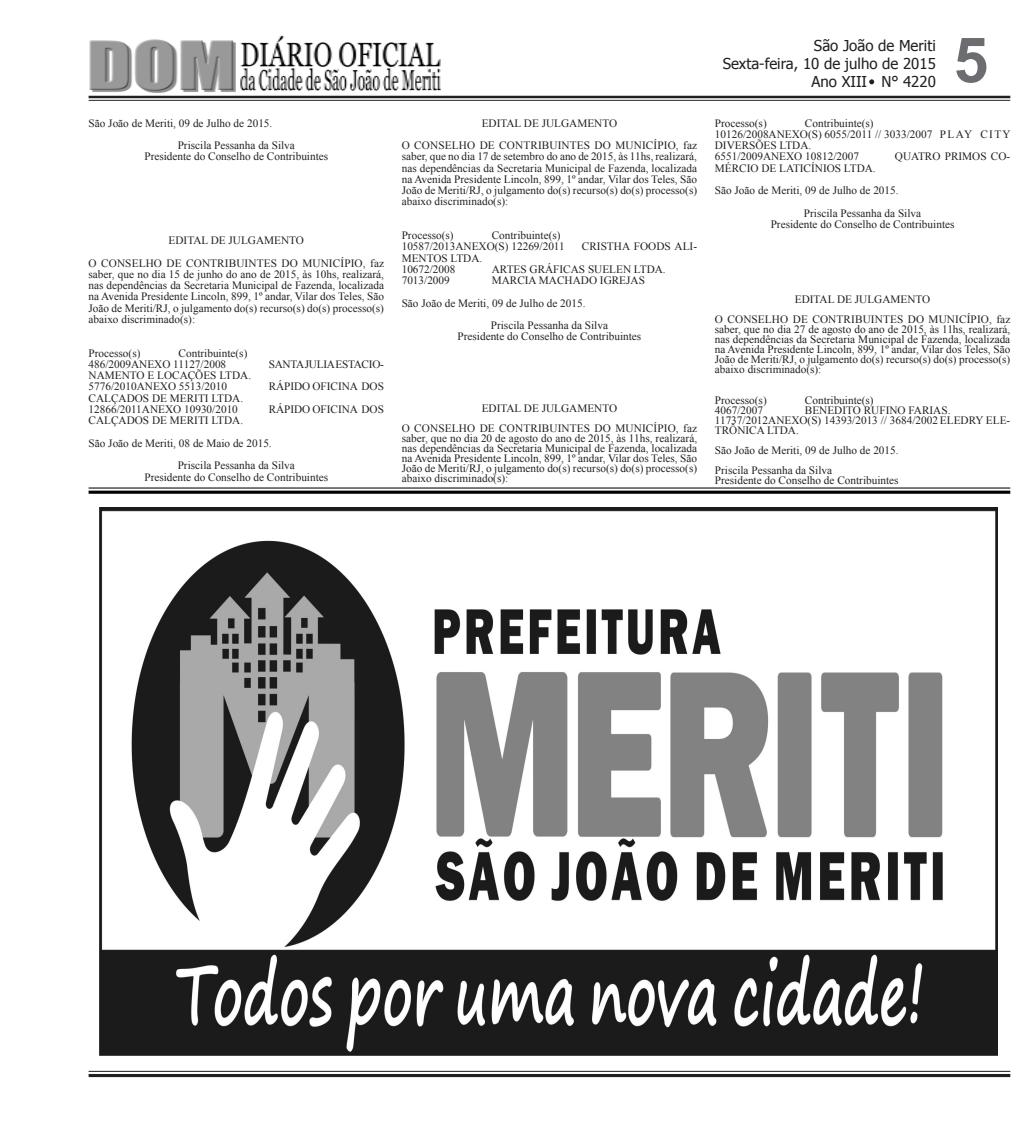
<style>
.page{position:relative;width:1028px;height:1124px;background:#fff}
.page>*{position:absolute;margin:0;border:0;box-sizing:border-box;transform-origin:0 0}
.t1{font:700 62.5px "Arial";color:#6c6d70}
.t2{font:15px/18px "Tahoma";color:#231f20;text-align:right}
.MiniPortaria{font:11.25px/11.2px "Times New Roman";color:#231f20;text-align:justify}
.MiniPortaria-2{font:11.25px "Times New Roman";letter-spacing:-.02em;color:#231f20}
</style>
<div class="page">
<hr style="left:89px;top:1070px;width:921px;height:1px;background:#231f20">
<hr style="left:89px;top:1073px;width:921px;height:3px;background:#231f20">
<svg style="left:869px;top:79px;width:5px;height:5px"></svg>
<hr style="left:89px;top:96px;width:921px;height:2px;background:#231f20">
<hr style="left:89px;top:100px;width:921px;height:1px;background:#231f20">
<img style="left:89px;top:39px;width:147px;height:53px">
<img style="left:240px;top:35px;width:201px;height:56px">
<hr style="left:89px;top:487px;width:921px;height:1px;background:#000">
<hr style="left:89px;top:490px;width:921px;height:3px;background:#000">
<img style="left:99px;top:507px;width:898px;height:548px">
<p class="MiniPortaria" style="left:89px;top:117px;width:185px">São João de Meriti, 09 de Julho de 2015.</p>
<p class="MiniPortaria" style="left:178px;top:139px;width:119px">Priscila Pessanha da Silva</p>
<p class="MiniPortaria" style="left:144px;top:151px;width:185px">Presidente do Conselho de Contribuintes</p>
<p class="MiniPortaria" style="left:169px;top:234px;width:137px">EDITAL DE JULGAMENTO</p>
<p class="MiniPortaria" style="left:89px;top:257px;width:297px">O CONSELHO DE CONTRIBUINTES DO MUNICÍPIO, faz saber, que no dia 15 de junho do ano de 2015, às 10hs, realizará, nas dependências da Secretaria Municipal de Fazenda, localizada na Avenida Presidente Lincoln, 899, 1º andar, Vilar dos Teles, São João de Meriti/RJ, o julgamento do(s) recurso(s) do(s) processo(s) abaixo discriminado(s):</p>
<p class="MiniPortaria" style="left:89px;top:347px;width:53px">Processo(s)</p>
<p class="MiniPortaria" style="left:179px;top:347px;width:70px">Contribuinte(s)</p>
<p class="MiniPortaria" style="left:89px;top:358px;width:139px">486/2009ANEXO 11127/2008</p>
<p class="MiniPortaria-2" style="left:269px;top:356px;width:117px">SANTA JULIA ESTACIO-</p>
<p class="MiniPortaria" style="left:89px;top:369px;width:164px">NAMENTO E LOCAÇÕES LTDA.</p>
<p class="MiniPortaria" style="left:89px;top:381px;width:140px">5776/2010ANEXO 5513/2010</p>
<p class="MiniPortaria" style="left:269px;top:381px;width:117px">RÁPIDO OFICINA DOS</p>
<p class="MiniPortaria" style="left:89px;top:392px;width:156px">CALÇADOS DE MERITI LTDA.</p>
<p class="MiniPortaria" style="left:89px;top:403px;width:151px">12866/2011ANEXO 10930/2010</p>
<p class="MiniPortaria" style="left:269px;top:403px;width:117px">RÁPIDO OFICINA DOS</p>
<p class="MiniPortaria" style="left:89px;top:414px;width:156px">CALÇADOS DE MERITI LTDA.</p>
<p class="MiniPortaria" style="left:89px;top:437px;width:185px">São João de Meriti, 08 de Maio de 2015.</p>
<p class="MiniPortaria" style="left:178px;top:459px;width:119px">Priscila Pessanha da Silva</p>
<p class="MiniPortaria" style="left:144px;top:471px;width:185px">Presidente do Conselho de Contribuintes</p>
<p class="MiniPortaria" style="left:482px;top:117px;width:137px">EDITAL DE JULGAMENTO</p>
<p class="MiniPortaria" style="left:402px;top:139px;width:297px">O CONSELHO DE CONTRIBUINTES DO MUNICÍPIO, faz saber, que no dia 17 de setembro do ano de 2015, às 11hs, realizará, nas dependências da Secretaria Municipal de Fazenda, localizada na Avenida Presidente Lincoln, 899, 1º andar, Vilar dos Teles, São João de Meriti/RJ, o julgamento do(s) recurso(s) do(s) processo(s) abaixo discriminado(s):</p>
<p class="MiniPortaria" style="left:402px;top:229px;width:53px">Processo(s)</p>
<p class="MiniPortaria" style="left:492px;top:229px;width:70px">Contribuinte(s)</p>
<p class="MiniPortaria" style="left:402px;top:241px;width:165px">10587/2013ANEXO(S) 12269/2011</p>
<p class="MiniPortaria" style="left:582px;top:241px;width:117px">CRISTHA FOODS ALI-</p>
<p class="MiniPortaria" style="left:402px;top:252px;width:82px">MENTOS LTDA.</p>
<p class="MiniPortaria" style="left:402px;top:263px;width:55px">10672/2008</p>
<p class="MiniPortaria" style="left:492px;top:263px;width:175px">ARTES GRÁFICAS SUELEN LTDA.</p>
<p class="MiniPortaria" style="left:402px;top:274px;width:50px">7013/2009</p>
<p class="MiniPortaria" style="left:492px;top:274px;width:155px">MARCIA MACHADO IGREJAS</p>
<p class="MiniPortaria" style="left:402px;top:297px;width:185px">São João de Meriti, 09 de Julho de 2015.</p>
<p class="MiniPortaria" style="left:491px;top:319px;width:119px">Priscila Pessanha da Silva</p>
<p class="MiniPortaria" style="left:457px;top:331px;width:185px">Presidente do Conselho de Contribuintes</p>
<p class="MiniPortaria" style="left:482px;top:402px;width:137px">EDITAL DE JULGAMENTO</p>
<p class="MiniPortaria" style="left:402px;top:423px;width:297px;line-height:10px">O CONSELHO DE CONTRIBUINTES DO MUNICÍPIO, faz saber, que no dia 20 de agosto do ano de 2015, às 11hs, realizará, nas dependências da Secretaria Municipal de Fazenda, localizada na Avenida Presidente Lincoln, 899, 1º andar, Vilar dos Teles, São João de Meriti/RJ, o julgamento do(s) recurso(s) do(s) processo(s) abaixo discriminado(s):</p>
<h2 class="t2" style="left:722px;top:35px;width:215px">São João de Meriti<br>Sexta-feira, 10 de julho de 2015<br>Ano XIII N° 4220</h2>
<p class="t1" style="left:953px;top:19px;width:36px">5</p>
<p class="MiniPortaria" style="left:715px;top:117px;width:53px">Processo(s)</p>
<p class="MiniPortaria" style="left:805px;top:117px;width:70px">Contribuinte(s)</p>
<p class="MiniPortaria" style="left:715px;top:128px;width:297px">10126/2008ANEXO(S) 6055/2011 // 3033/2007 PLAY CITY<br>DIVERSÕES LTDA.</p>
<p class="MiniPortaria" style="left:715px;top:151px;width:146px">6551/2009ANEXO 10812/2007</p>
<p class="MiniPortaria" style="left:895px;top:151px;width:117px">QUATRO PRIMOS CO-</p>
<p class="MiniPortaria" style="left:715px;top:162px;width:162px">MÉRCIO DE LATICÍNIOS LTDA.</p>
<p class="MiniPortaria" style="left:715px;top:184px;width:185px">São João de Meriti, 09 de Julho de 2015.</p>
<p class="MiniPortaria" style="left:804px;top:207px;width:119px">Priscila Pessanha da Silva</p>
<p class="MiniPortaria" style="left:770px;top:218px;width:185px">Presidente do Conselho de Contribuintes</p>
<p class="MiniPortaria" style="left:795px;top:294px;width:137px">EDITAL DE JULGAMENTO</p>
<p class="MiniPortaria" style="left:715px;top:314px;width:297px;line-height:10px">O CONSELHO DE CONTRIBUINTES DO MUNICÍPIO, faz saber, que no dia 27 de agosto do ano de 2015, às 11hs, realizará, nas dependências da Secretaria Municipal de Fazenda, localizada na Avenida Presidente Lincoln, 899, 1º andar, Vilar dos Teles, São João de Meriti/RJ, o julgamento do(s) recurso(s) do(s) processo(s) abaixo discriminado(s):</p>
<p class="MiniPortaria" style="left:715px;top:394px;width:53px">Processo(s)</p>
<p class="MiniPortaria" style="left:805px;top:394px;width:70px">Contribuinte(s)</p>
<p class="MiniPortaria" style="left:715px;top:404px;width:50px">4067/2007</p>
<p class="MiniPortaria" style="left:805px;top:404px;width:147px">BENEDITO RUFINO FARIAS.</p>
<p class="MiniPortaria" style="left:715px;top:414px;width:297px;line-height:10px">11737/2012ANEXO(S) 14393/2013 // 3684/2002 ELEDRY ELE-<br>TRÔNICA LTDA.</p>
<p class="MiniPortaria" style="left:715px;top:444px;width:185px">São João de Meriti, 09 de Julho de 2015.</p>
<p class="MiniPortaria" style="left:715px;top:464px;width:119px">Priscila Pessanha da Silva</p>
<p class="MiniPortaria" style="left:715px;top:474px;width:185px">Presidente do Conselho de Contribuintes</p>
</div>
